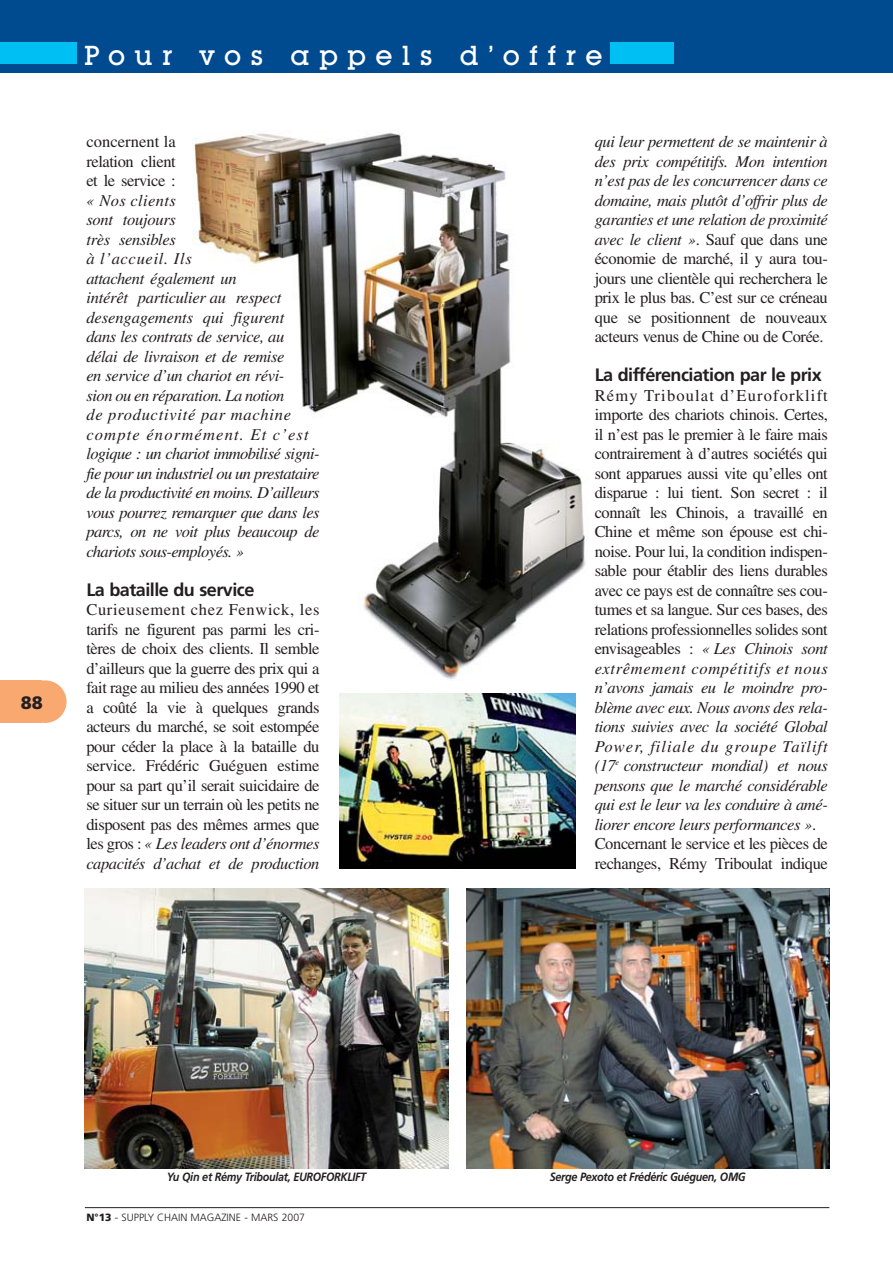
<style>
.page{position:relative;width:893px;height:1263px;background:#fff}
.page>*{position:absolute;margin:0;border:0;box-sizing:border-box;transform-origin:0 0}
.t1{font:500 27px "Lubalin Graph IT Cby BT";letter-spacing:.345em;color:#fff}
.t2{font:700 18px "Frutiger";letter-spacing:-.03em;color:#231f20}
.t3{font:900 18px "Frutiger";color:#231f20}
.t4{font:16.5px/19.5px "Times";letter-spacing:-.025em;color:#231f20;text-align:justify}
.t5{font:italic 16.5px/19.5px "Times";letter-spacing:-.025em;color:#231f20}
.t6{font:italic 700 12px "Frutiger";letter-spacing:-.03em;color:#231f20;scale:.9 1}
.t7{font:300 10.5px "Frutiger";color:#231f20}
.s1{font-style:italic}
.s2{font-style:normal}
.s3{font-weight:900}
</style>
<div class="page">
<div style="left:0;top:0;width:892px;height:72px;background:#004a8f"></div>
<div style="left:24px;top:680px;width:43px;height:43px;background:#f9a870;border-radius:50%"></div>
<div style="left:0;top:680px;width:42px;height:43px;background:#f9a870"></div>
<hr style="left:85px;top:1207px;width:744px;height:1px;background:#231f20">
<div style="left:610px;top:43px;width:64px;height:21px;background:#00c0f3"></div>
<div style="left:0;top:43px;width:76px;height:21px;background:#00c0f3"></div>
<img style="left:85px;top:888px;width:363px;height:280px">
<img style="left:466px;top:888px;width:363px;height:280px">
<img style="left:192px;top:133px;width:395px;height:547px">
<img style="left:339px;top:693px;width:236px;height:176px">
<p class="t3" style="left:21px;top:695px;width:24px">88</p>
<h1 class="t1" style="left:84px;top:46px;width:519px">Pour vos appels d’offre</h1>
<p class="t4" style="left:86px;top:133px;width:91px">concernent la relation client et le service :</p>
<p class="t5" style="left:86px;top:192px;width:235px">« Nos clients<br>sont toujours<br>très sensibles<br>à l’accueil. Ils<br>attachent également un<br>intérêt particulier au respect desengagements qui figurent<br>dans les contrats de service, au délai de livraison et de remise<br>en service d’un chariot en révi-<br>sion ou en réparation. La notion<br>de productivité par machine compte énormément. Et c’est logique : un chariot immobilisé signi&shy;fie pour un industriel ou un prestataire de la productivité en moins. D’ailleurs vous pourrez remarquer que dans les parcs, on ne voit plus beaucoup de chariots sous-employés. »</p>
<p class="t2" style="left:86px;top:582px;width:170px">La bataille du service</p>
<p class="t4" style="left:86px;top:601px;width:235px">Curieusement chez Fenwick, les tarifs ne figurent pas parmi les cri&shy;tères de choix des clients. Il semble d’ailleurs que la guerre des prix qui a fait rage au milieu des années 1990 et a coûté la vie à quelques grands acteurs du marché, se soit estompée pour céder la place à la bataille du service. Frédéric Guéguen estime pour sa part qu’il serait suicidaire de se situer sur un terrain où les petits ne disposent pas des mêmes armes que les gros : <span class="s1">« Les leaders ont d’énormes capacités d’achat et de production</span></p>
<p class="t5" style="left:594px;top:133px;width:235px;text-align:justify">qui leur permettent de se maintenir à des prix compétitifs. Mon intention n’est pas de les concurrencer dans ce domaine, mais plutôt d’offrir plus de garanties et une relation de proximité avec le client »<span class="s2">. Sauf que dans une économie de marché, il y aura tou&shy;jours une clientèle qui recherchera le prix le plus bas. C’est sur ce créneau que se positionnent de nouveaux acteurs venus de Chine ou de Corée.</span></p>
<p class="t2" style="left:594px;top:368px;width:228px">La différenciation par le prix</p>
<p class="t4" style="left:594px;top:387px;width:235px;text-align:left">Rémy Triboulat d’Euroforklift importe des chariots chinois. Certes, il n’est pas le premier à le faire mais contrairement à d’autres sociétés qui sont apparues aussi vite qu’elles ont disparue : lui tient. Son secret : il connaît les Chinois, a travaillé en Chine et même son épouse est chi&shy;noise. Pour lui, la condition indispen&shy;sable pour établir des liens durables avec ce pays est de connaître ses cou&shy;tumes et sa langue. Sur ces bases, des relations professionnelles solides sont envisageables : <span class="s1">« Les Chinois sont extrêmement compétitifs et nous n’avons jamais eu le moindre pro&shy;blème avec eux. Nous avons des rela&shy;tions suivies avec la société Global Power, filiale du groupe Taïlift (17</span><sup>e</sup> <span class="s1">constructeur mondial) et nous pensons que le marché considérable qui est le leur va les conduire à amé&shy;liorer encore leurs performances »</span>.<br>Concernant le service et les pièces de rechanges, Rémy Triboulat indique</p>
<p class="t6" style="left:167px;top:1172px;width:223px">Yu Qin et Rémy Triboulat, EUROFORKLIFT</p>
<p class="t6" style="left:549px;top:1172px;width:219px">Serge Pexoto et Frédéric Guéguen, OMG</p>
<p class="t7" style="left:86px;top:1213px;width:220px"><span class="s3">N°13</span> - SUPPLY CHAIN MAGAZINE - MARS 2007</p>
</div>
